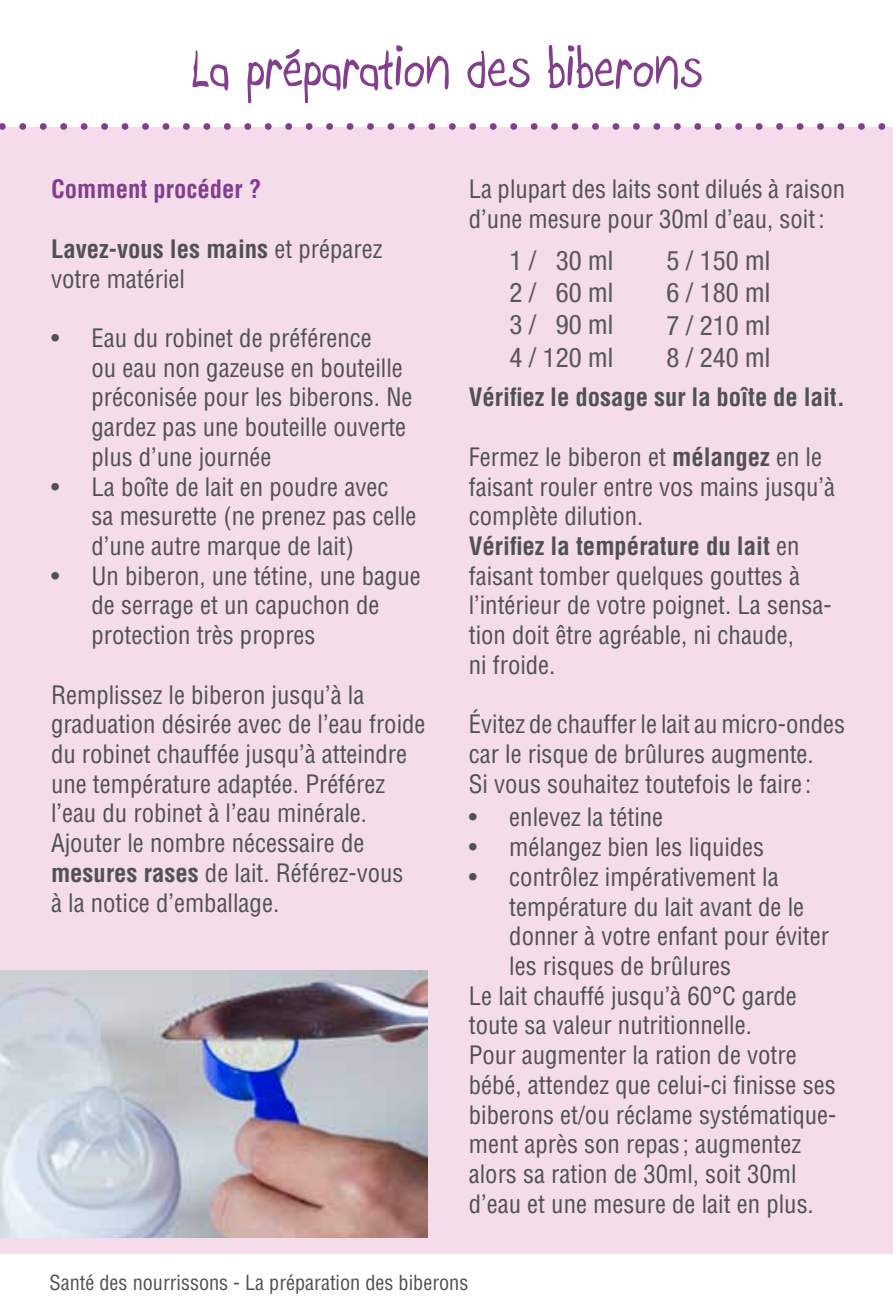
<style>
.page{position:relative;width:893px;height:1308px;background:#fff}
.page>*{position:absolute;margin:0;border:0;box-sizing:border-box;transform-origin:0 0}
.t1{font:60.75px "Boopee";color:#833e8d}
.t2{font:condensed 27px/32.4px "Helvetica Neue";color:#58585a;text-align:justify}
.t3{font:condensed 24.75px/29.7px "Helvetica";color:#505153}
.t4{font:700 condensed 24.75px "Helvetica";color:#505153}
.t5{font:700 condensed 24.75px "Helvetica";color:#833e8d}
.t6{font:condensed 20.25px "Helvetica";color:#505153}
.s1{font-weight:700}
</style>
<div class="page">
<div style="left:0;top:1px;width:893px;height:1252px;background:#f4dcea"></div>
<img style="left:0;top:970px;width:427px;height:267px">
<div style="left:0;top:0;width:893px;height:126px;background:#fff"></div>
<svg style="left:0;top:123px;width:893px;height:7px"></svg>
<h1 class="t1" style="left:191px;top:34px;width:513px">La préparation des biberons</h1>
<p class="t5" style="left:51px;top:174px;width:212px">Comment procéder ?</p>
<p class="t3" style="left:51px;top:234px;width:333px"><span class="s1">Lavez-vous les mains</span> et préparez votre matériel</p>
<p class="t3" style="left:92px;top:323px;width:322px;text-indent:-40px">• Eau du robinet de préférence<br>ou eau non gazeuse en bouteille préconisée pour les biberons. Ne gardez pas une bouteille ouverte plus d’une journée</p>
<p class="t3" style="left:92px;top:471px;width:327px;text-indent:-40px">• La boîte de lait en poudre avec sa mesurette (ne prenez pas celle d’une autre marque de lait)</p>
<p class="t3" style="left:92px;top:560px;width:331px;text-indent:-40px">• Un biberon, une tétine, une bague de serrage et un capuchon de protection très propres</p>
<p class="t3" style="left:51px;top:679px;width:376px">Remplissez le biberon jusqu’à la graduation désirée avec de l’eau froide du robinet chauffée jusqu’à atteindre une température adaptée. Préférez l’eau du robinet à l’eau minérale.<br>Ajouter le nombre nécessaire de <span class="s1">mesures rases</span> de lait. Référez-vous<br>à la notice d’emballage.</p>
<p class="t3" style="left:469px;top:174px;width:378px">La plupart des laits sont dilués à raison d’une mesure pour 30ml d’eau, soit:</p>
<p class="t2" style="left:509px;top:244px;width:105px">1 / 30 ml 2 / 60 ml 3 / 90 ml 4 / 120 ml</p>
<p class="t2" style="left:666px;top:244px;width:105px">5 / 150 ml 6 / 180 ml 7 / 210 ml 8 / 240 ml</p>
<p class="t4" style="left:469px;top:382px;width:378px">Vérifiez le dosage sur la boîte de lait.</p>
<p class="t3" style="left:469px;top:442px;width:368px">Fermez le biberon et <span class="s1">mélangez</span> en le faisant rouler entre vos mains jusqu’à complète dilution.<br><span class="s1">Vérifiez la température du lait</span> en faisant tomber quelques gouttes à l’intérieur de votre poignet. La sensa&shy;tion doit être agréable, ni chaude,<br>ni froide.</p>
<p class="t3" style="left:469px;top:709px;width:378px">Évitez de chauffer le lait au micro-ondes car le risque de brûlures augmente.<br>Si vous souhaitez toutefois le faire :</p>
<p class="t3" style="left:469px;top:802px;width:196px">• enlevez la tétine</p>
<p class="t3" style="left:469px;top:832px;width:297px">• mélangez bien les liquides</p>
<p class="t3" style="left:469px;top:861px;width:311px">• contrôlez impérativement la</p>
<p class="t3" style="left:509px;top:891px;width:296px">température du lait avant de le</p>
<p class="t3" style="left:509px;top:921px;width:321px">donner à votre enfant pour éviter</p>
<p class="t3" style="left:509px;top:951px;width:223px">les risques de brûlures</p>
<p class="t3" style="left:469px;top:980px;width:330px">Le lait chauffé jusqu’à 60°C garde</p>
<p class="t3" style="left:469px;top:1010px;width:285px">toute sa valeur nutritionnelle.</p>
<p class="t3" style="left:469px;top:1040px;width:329px">Pour augmenter la ration de votre</p>
<p class="t3" style="left:469px;top:1069px;width:368px">bébé, attendez que celui-ci finisse ses</p>
<p class="t3" style="left:469px;top:1099px;width:369px">biberons et/ou réclame systématique-</p>
<p class="t3" style="left:469px;top:1129px;width:334px">ment après son repas ; augmentez</p>
<p class="t3" style="left:469px;top:1158px;width:329px">alors sa ration de 30ml, soit 30ml</p>
<p class="t3" style="left:469px;top:1188px;width:346px">d’eau et une mesure de lait en plus.</p>
<p class="t6" style="left:49px;top:1270px;width:420px">Santé des nourrissons - La préparation des biberons</p>
</div>
